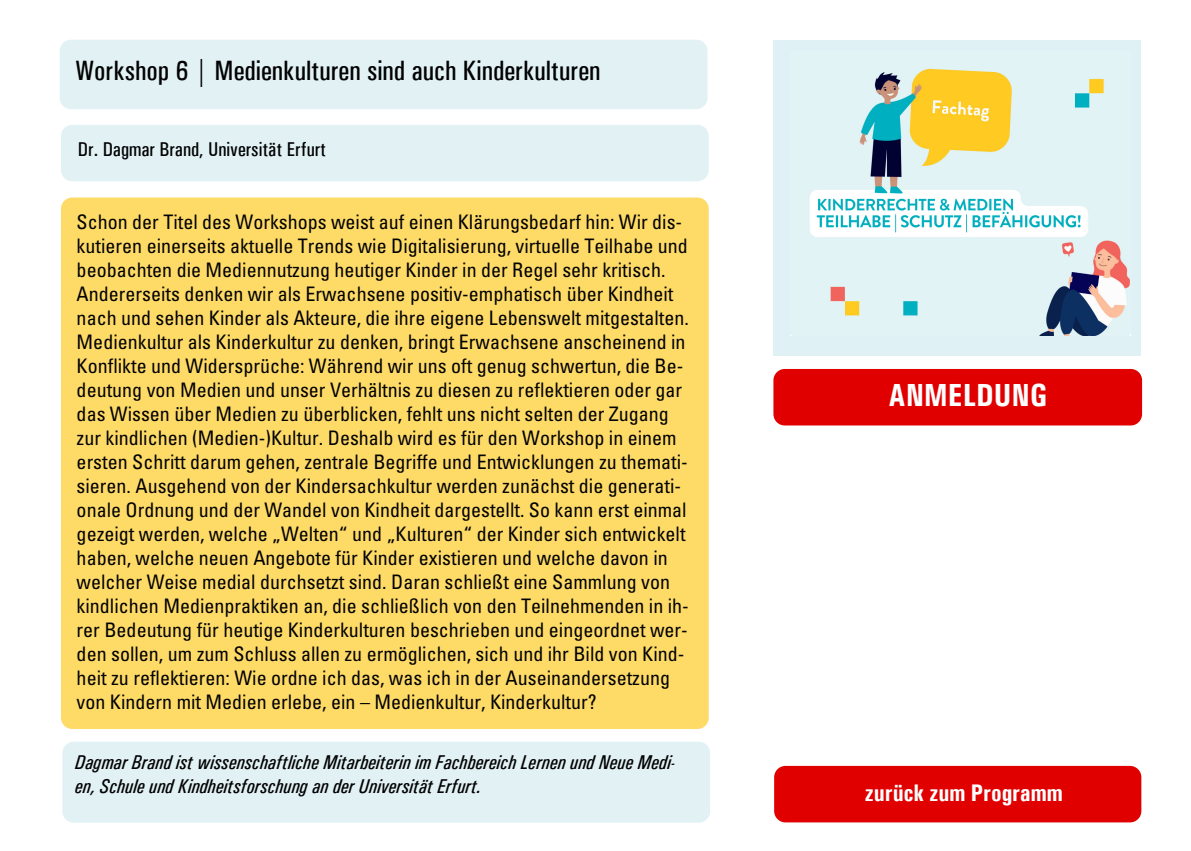
<style>
.page{position:relative;width:1191px;height:851px;background:#fff}
.page>*{position:absolute;margin:0;border:0;box-sizing:border-box;transform-origin:0 0}
.t1{font:700 condensed 32px "Univers";color:#fff}
.t2{font:500 condensed 28px "Univers";color:#020203}
.t3{font:700 condensed 24px "Univers";color:#fff}
.t4{font:condensed 20px/24px "Univers";color:#020203}
.t5{font:italic 500 condensed 20px/24px "Univers";color:#020203}
.t6{font:500 condensed 20px "Univers";color:#020203}
</style>
<div class="page">
<div style="left:60px;top:40px;width:647px;height:69px;background:#e1f1f4;border-radius:11px"></div>
<div style="left:773px;top:40px;width:367px;height:315px;background:#e0f1f5"></div>
<img style="left:790px;top:68px;width:341px;height:267px">
<div style="left:61px;top:125px;width:647px;height:56px;background:#e1f1f4;border-radius:11px"></div>
<div style="left:61px;top:197px;width:647px;height:532px;background:#feda66;border-radius:11px"></div>
<div style="left:62px;top:741px;width:648px;height:81px;background:#e1f1f4;border-radius:11px"></div>
<div style="left:774px;top:765px;width:367px;height:57px;background:#e10000;border-radius:11px"></div>
<div style="left:773px;top:369px;width:369px;height:56px;background:#e10000;border-radius:11px"></div>
<p class="t2" style="left:75px;top:54px;width:527px">Workshop 6 | Medienkulturen sind auch Kinderkulturen</p>
<p class="t6" style="left:78px;top:137px;width:250px">Dr. Dagmar Brand, Universität Erfurt</p>
<p class="t4" style="left:77px;top:209px;width:614px">Schon der Titel des Workshops weist auf einen Klärungsbedarf hin: Wir dis&shy;kutieren einerseits aktuelle Trends wie Digitalisierung, virtuelle Teilhabe und beobachten die Mediennutzung heutiger Kinder in der Regel sehr kritisch.<br>Andererseits denken wir als Erwachsene positiv-emphatisch über Kindheit nach und sehen Kinder als Akteure, die ihre eigene Lebenswelt mitgestalten.<br>Medienkultur als Kinderkultur zu denken, bringt Erwachsene anscheinend in Konflikte und Widersprüche: Während wir uns oft genug schwertun, die Be&shy;deutung von Medien und unser Verhältnis zu diesen zu reflektieren oder gar das Wissen über Medien zu überblicken, fehlt uns nicht selten der Zugang zur kindlichen (Medien-)Kultur. Deshalb wird es für den Workshop in einem ersten Schritt darum gehen, zentrale Begriffe und Entwicklungen zu themati&shy;sieren. Ausgehend von der Kindersachkultur werden zunächst die generati&shy;onale Ordnung und der Wandel von Kindheit dargestellt. So kann erst einmal gezeigt werden, welche „Welten“ und „Kulturen“ der Kinder sich entwickelt haben, welche neuen Angebote für Kinder existieren und welche davon in welcher Weise medial durchsetzt sind. Daran schließt eine Sammlung von kindlichen Medienpraktiken an, die schließlich von den Teilnehmenden in ih&shy;rer Bedeutung für heutige Kinderkulturen beschrieben und eingeordnet wer&shy;den sollen, um zum Schluss allen zu ermöglichen, sich und ihr Bild von Kind&shy;heit zu reflektieren: Wie ordne ich das, was ich in der Auseinandersetzung von Kindern mit Medien erlebe, ein – Medienkultur, Kinderkultur?</p>
<p class="t5" style="left:75px;top:750px;width:602px">Dagmar Brand ist wissenschaftliche Mitarbeiterin im Fachbereich Lernen und Neue Medi&shy;en, Schule und Kindheitsforschung an der Universität Erfurt.</p>
<p class="t1" style="left:888px;top:376px;width:161px">ANMELDUNG</p>
<p class="t3" style="left:865px;top:778px;width:199px">zurück zum Programm</p>
</div>
